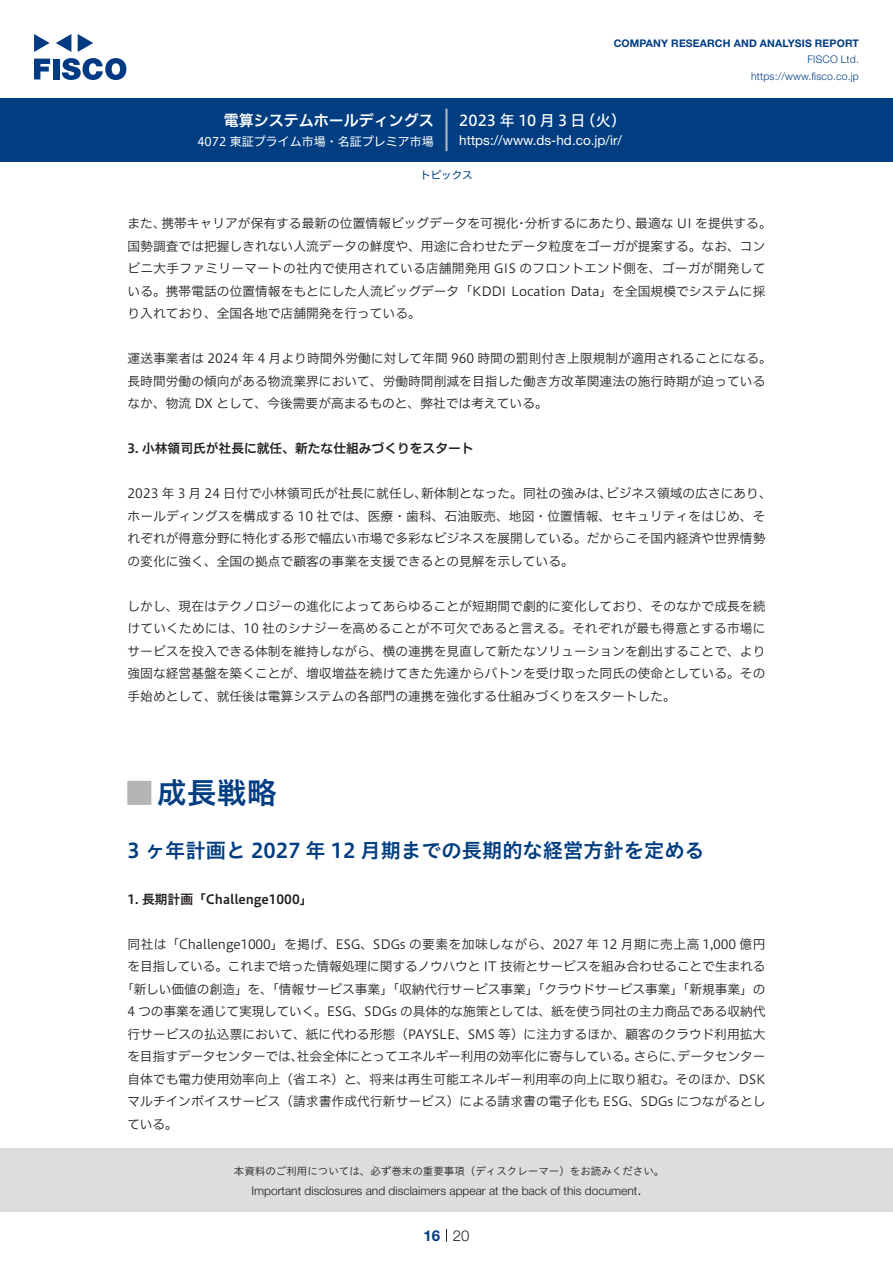
<style>
.page{position:relative;width:893px;height:1263px;background:#fff}
.page>*{position:absolute;margin:0;border:0;box-sizing:border-box;transform-origin:0 0}
.t1{font:30px "Hiragino UD Sans Std N W6";color:#003d81}
.t2{font:24px "Hiragino UD Sans Std N W6";color:#b5b5b6}
.t3{font:20.25px "Hiragino UD Sans Std W6";color:#003d81}
.t4{font:15px "Hiragino UD Sans F Std N W6";color:#fff}
.t5{font:15px "Hiragino UD Sans F Std N W5";letter-spacing:.21em;color:#fff}
.t6{font:300 15px "Helvetica Neue LT Std";color:#231f20}
.t7{font:700 15px "Helvetica Neue LT Std";color:#003d81}
.t8{font:13.5px "Helvetica Neue LT Std";color:#fff}
.t9{font:12.75px/22.5px "Hiragino UD Sans F Std N W3";color:#231f20}
.t10{font:12.75px "Hiragino UD Sans F Std N W6";color:#231f20}
.t11{font:300 12px "Helvetica Neue LT Std";color:#231f20}
.t12{font:12px "Hiragino UD Sans F Std N W4";color:#fff}
.t13{font:10.5px "Hiragino UD Sans Std W3";color:#231f20}
.t14{font:700 10.5px "Helvetica Neue LT Std";letter-spacing:.015em;color:#003d81}
.t15{font:300 10.5px/16.5px "Helvetica Neue LT Std";letter-spacing:.015em;color:#003d81;text-align:right}
.t16{font:10.5px "Hiragino UD Sans F Std N W4";color:#003d81}
</style>
<div class="page">
<div style="left:0;top:1148px;width:893px;height:64px;background:#ddd"></div>
<svg style="left:34px;top:59px;width:16px;height:20px"></svg>
<div style="left:53px;top:59px;width:6px;height:20px;background:#003a83"></div>
<svg style="left:62px;top:58px;width:64px;height:22px"></svg>
<svg style="left:34px;top:34px;width:16px;height:18px"></svg>
<svg style="left:78px;top:34px;width:15px;height:18px"></svg>
<svg style="left:56px;top:34px;width:15px;height:18px"></svg>
<div style="left:0;top:98px;width:893px;height:64px;background:#003d81"></div>
<hr style="left:445px;top:109px;width:3px;height:42px;background:#b5b5b6">
<svg style="left:446px;top:1229px;width:1px;height:13px"></svg>
<p class="t4" style="left:224px;top:109px;width:212px">電算システムホールディングス</p>
<p class="t12" style="left:197px;top:132px;width:238px">4072 東証プライム市場・名証プレミア市場</p>
<p class="t14" style="left:614px;top:37px;width:247px">COMPANY RESEARCH AND ANALYSIS REPORT</p>
<p class="t15" style="left:751px;top:51px;width:109px">FISCO Ltd. https://www.fisco.co j p.</p>
<p class="t5" style="left:581px;top:109px;width:47px">（火(</p>
<p class="t5" style="left:459px;top:109px;width:128px">2023年10月3日</p>
<p class="t8" style="left:459px;top:132px;width:164px">https: / / w w w . d s - h d . c o j p. /i r/</p>
<p class="t16" style="left:420px;top:167px;width:54px">トピックス</p>
<p class="t9" style="left:161px;top:211px;width:358px">携帯キャリアが保有する最新の位置情報ビッグデータを可視化</p>
<p class="t9" style="left:635px;top:211px;width:138px">最適な UI を提供する。</p>
<p class="t9" style="left:525px;top:211px;width:116px">分析するにあたり、</p>
<p class="t9" style="left:128px;top:211px;width:639px">また、<br>国勢調査では把握しきれない人流データの鮮度や、用途に合わせたデータ粒度をゴーガが提案する。なお、コンビニ大手ファミリーマートの社内で使用されている店舗開発用 GIS のフロントエンド側を、ゴーガが開発している。携帯電話の位置情報をもとにした人流ビッグデータ「KDDI Location Data」を全国規模でシステムに採り入れており、全国各地で店舗開発を行っている。</p>
<p class="t9" style="left:128px;top:346px;width:646px">運送事業者は 2024 年 4 月より時間外労働に対して年間 960 時間の罰則付き上限規制が適用されることになる。長時間労働の傾向がある物流業界において、労働時間削減を目指した働き方改革関連法の施行時期が迫っているなか、物流 DX として、今後需要が高まるものと、弊社では考えている。</p>
<p class="t10" style="left:128px;top:439px;width:348px">3. 小林領司氏が社長に就任、新たな仕組みづくりをスタート</p>
<p class="t9" style="left:606px;top:481px;width:167px">ビジネス領域の広さにあり、</p>
<p class="t9" style="left:515px;top:211px;width:14px">・</p>
<p class="t9" style="left:128px;top:481px;width:639px">2023 年 3 月 24 日付で小林領司氏が社長に就任し、<br>ホールディングスを構成する 10 社では、医療・歯科、石油販売、地図・位置情報、セキュリティをはじめ、それぞれが得意分野に特化する形で幅広い市場で多彩なビジネスを展開している。だからこそ国内経済や世界情勢の変化に強く、全国の拠点で顧客の事業を支援できるとの見解を示している。</p>
<p class="t9" style="left:128px;top:594px;width:639px;text-align:justify">しかし、現在はテクノロジーの進化によってあらゆることが短期間で劇的に変化しており、そのなかで成長を続けていくためには、10 社のシナジーを高めることが不可欠であると言える。それぞれが最も得意とする市場にサービスを投入できる体制を維持しながら、横の連携を見直して新たなソリューションを創出することで、より強固な経営基盤を築くことが、増収増益を続けてきた先達からバトンを受け取った同氏の使命としている。その手始めとして、就任後は電算システムの各部門の連携を強化する仕組みづくりをスタートした。</p>
<p class="t9" style="left:421px;top:481px;width:193px">新体制となった。同社の強みは、</p>
<h1 class="t1" style="left:157px;top:770px;width:121px">成長戦略</h1>
<h2 class="t2" style="left:128px;top:774px;width:25px">█</h2>
<h3 class="t3" style="left:128px;top:835px;width:579px">3 ヶ年計画と 2027 年 12 月期までの長期的な経営方針を定める</h3>
<p class="t10" style="left:128px;top:889px;width:186px">1. 長期計画「Challenge1000「</p>
<p class="t9" style="left:121px;top:932px;width:646px;text-align:right">同社は「Challenge1000」を掲げ、ESG、SDGs の要素を加味しながら、2027 年 12 月期に売上高 1,000 億円を目指している。これまで培った情報処理に関するノウハウと IT 技術とサービスを組み合わせることで生まれる「新しい価値の創造」を、「情報サービス事業」「収納代行サービス事業」「クラウドサービス事業」「新規事業」の4 つの事業を通じて実現していく。ESG、SDGs の具体的な施策としては、紙を使う同社の主力商品である収納代行サービスの払込票において、紙に代わる形態（PAYSLE、SMS 等）に注力するほか、顧客のクラウド利用拡大データセンター</p>
<p class="t9" style="left:297px;top:1045px;width:342px">社会全体にとってエネルギー利用の効率化に寄与している。</p>
<p class="t9" style="left:127px;top:1045px;width:640px">を目指すデータセンターでは、<br>自体でも電力使用効率向上（省エネ）と、将来は再生可能エネルギー利用率の向上に取り組む。そのほか、DSKマルチインボイスサービス（請求書作成代行新サービス）による請求書の電子化も ESG、SDGs につながるとしている。</p>
<p class="t9" style="left:634px;top:1045px;width:52px">さらに、</p>
<p class="t13" style="left:234px;top:1163px;width:432px">本資料のご利用については、必ず巻末の重要事項（ディスクレーマー）をお読みください。</p>
<p class="t6" style="left:637px;top:1180px;width:6px">.</p>
<p class="t11" style="left:251px;top:1183px;width:387px">Important disclosures and disclaimers appear at the back of this document</p>
<p class="t7" style="left:423px;top:1226px;width:18px">16</p>
<p class="t6" style="left:453px;top:1226px;width:18px">20</p>
</div>
